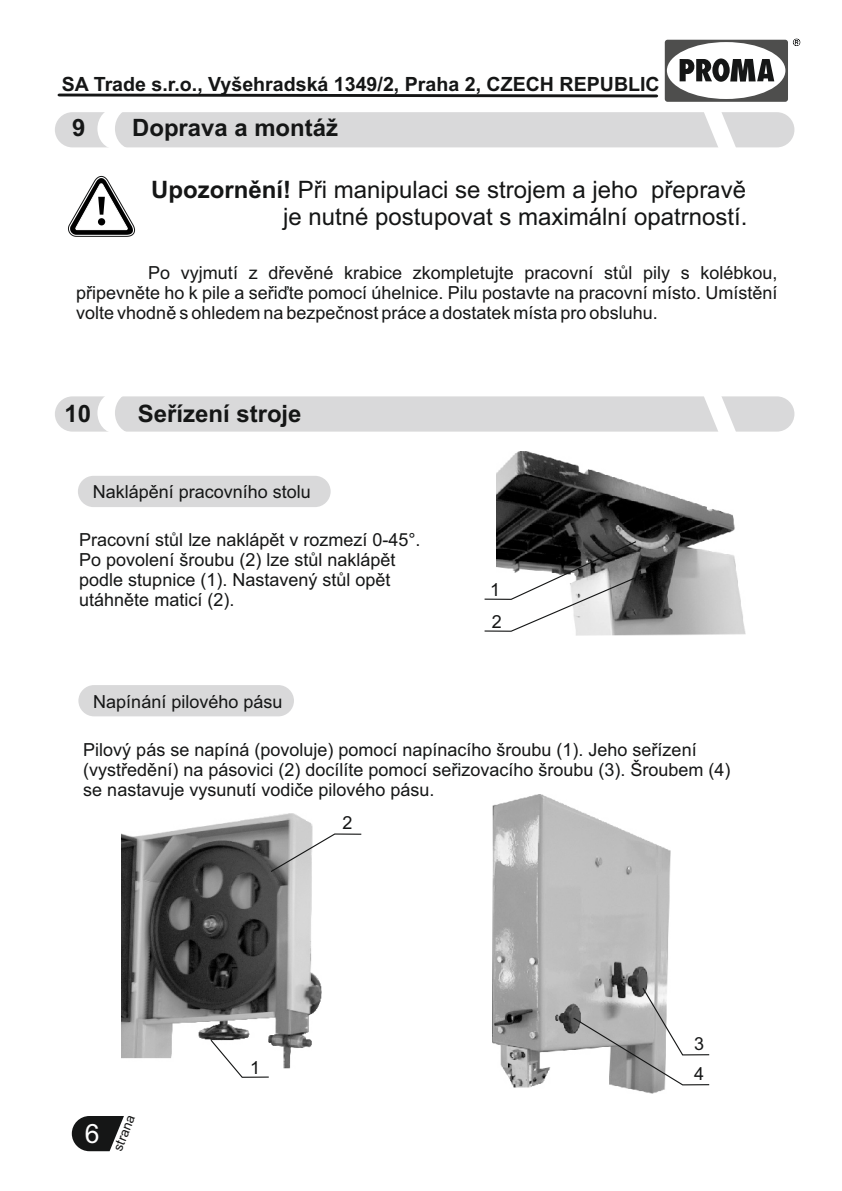
<style>
.page{position:relative;width:842px;height:1191px;background:#fff}
.page>*{position:absolute;margin:0;border:0;box-sizing:border-box;transform-origin:0 0}
.t1{font:26.6px "Arial";color:#fff}
.t2{font:24px/26.8px "Arial";color:#151616;text-align:right}
.t3{font:700 24px "Arial";color:#151616}
.t4{font:700 23.8px "Arial";color:#151616}
.t5{font:700 19.6px "Arial";color:#151616}
.t6{font:18px/20.2px "Arial";color:#151616}
.t7{font:13.4px "Arial";color:#151616}
.s1{font-weight:700}
.s2{font-size:23.8px}
</style>
<div class="page">
<svg style="left:72px;top:1116px;width:52px;height:35px"></svg>
<div style="left:55px;top:112px;width:739px;height:35px;background:#d9d9da;border-radius:18px"></div>
<svg style="left:97px;top:112px;width:36px;height:36px"></svg>
<svg style="left:68px;top:176px;width:67px;height:61px"></svg>
<div style="left:98px;top:218px;width:7px;height:7px;background:#000;border-radius:50%"></div>
<svg style="left:665px;top:39px;width:135px;height:109px"></svg>
<svg style="left:58px;top:94px;width:600px;height:3px"></svg>
<div style="left:55px;top:396px;width:739px;height:35px;background:#d9d9da;border-radius:18px"></div>
<svg style="left:701px;top:396px;width:38px;height:36px"></svg>
<svg style="left:97px;top:396px;width:36px;height:36px"></svg>
<img style="left:497px;top:451px;width:248px;height:184px">
<div style="left:78px;top:476px;width:253px;height:31px;background:#d9d9da;border-radius:16px"></div>
<svg style="left:484px;top:540px;width:164px;height:92px"></svg>
<div style="left:78px;top:685px;width:216px;height:31px;background:#d9d9da;border-radius:16px"></div>
<img style="left:122px;top:813px;width:199px;height:255px">
<svg style="left:269px;top:833px;width:93px;height:40px"></svg>
<svg style="left:209px;top:1038px;width:61px;height:40px"></svg>
<img style="left:493px;top:795px;width:177px;height:299px">
<svg style="left:572px;top:986px;width:138px;height:100px"></svg>
<p class="t5" style="left:62px;top:77px;width:599px">SA Trade s.r.o., Vyšehradská 1349/2, Praha 2, CZECH REPUBLIC</p>
<h3 class="t4" style="left:72px;top:119px;width:15px">9</h3>
<h3 class="t4" style="left:132px;top:119px;width:207px">Doprava a montáž</h3>
<h2 class="t2" style="left:151px;top:179px;width:598px"><span class="s1">Upozornění!</span> Při manipulaci se strojem a jeho přepravě je nutné postupovat s maximální opatrností.</h2>
<p class="t6" style="left:76px;top:264px;width:703px;text-align:justify;text-indent:72px">Po vyjmutí z dřevěné krabice zkompletujte pracovní stůl pily s kolébkou, připevněte ho k pile a seřiďte pomocí úhelnice. Pilu postavte na pracovní místo. Umístění volte vhodně s ohledem na bezpečnost práce a dostatek místa pro obsluhu.</p>
<h3 class="t4" style="left:65px;top:404px;width:28px">10</h3>
<h2 class="t3" style="left:138px;top:404px;width:165px">Seřízení <span class="s2">stroje</span></h2>
<p class="t6" style="left:93px;top:483px;width:220px">Naklápění pracovního stolu</p>
<p class="t6" style="left:79px;top:531px;width:343px">Pracovní stůl lze naklápět v rozmezí 0-45°.<br>Po povolení šroubu (2) lze stůl naklápět podle stupnice (1). Nastavený stůl opět utáhněte maticí (2).</p>
<p class="t6" style="left:490px;top:576px;width:13px;line-height:31.8px">1<br>2</p>
<p class="t6" style="left:93px;top:693px;width:191px">Napínání pilového pásu</p>
<p class="t6" style="left:83px;top:741px;width:649px">Pilový pás se napíná (povoluje) pomocí napínacího šroubu (1). Jeho seřízení (vystředění) na pásovici (2) docílíte pomocí seřizovacího šroubu (3). Šroubem (4) se nastavuje vysunutí vodiče pilového pásu.</p>
<h1 class="t1" style="left:85px;top:1124px;width:16px">6</h1>
<p class="t7" style="left:112px;top:1148px;width:39px;rotate:-68deg">strana</p>
<p class="t6" style="left:343px;top:814px;width:12px">2</p>
<p class="t6" style="left:250px;top:1059px;width:12px">1</p>
<p class="t6" style="left:694px;top:1030px;width:12px;line-height:30px">3<br>4</p>
</div>
